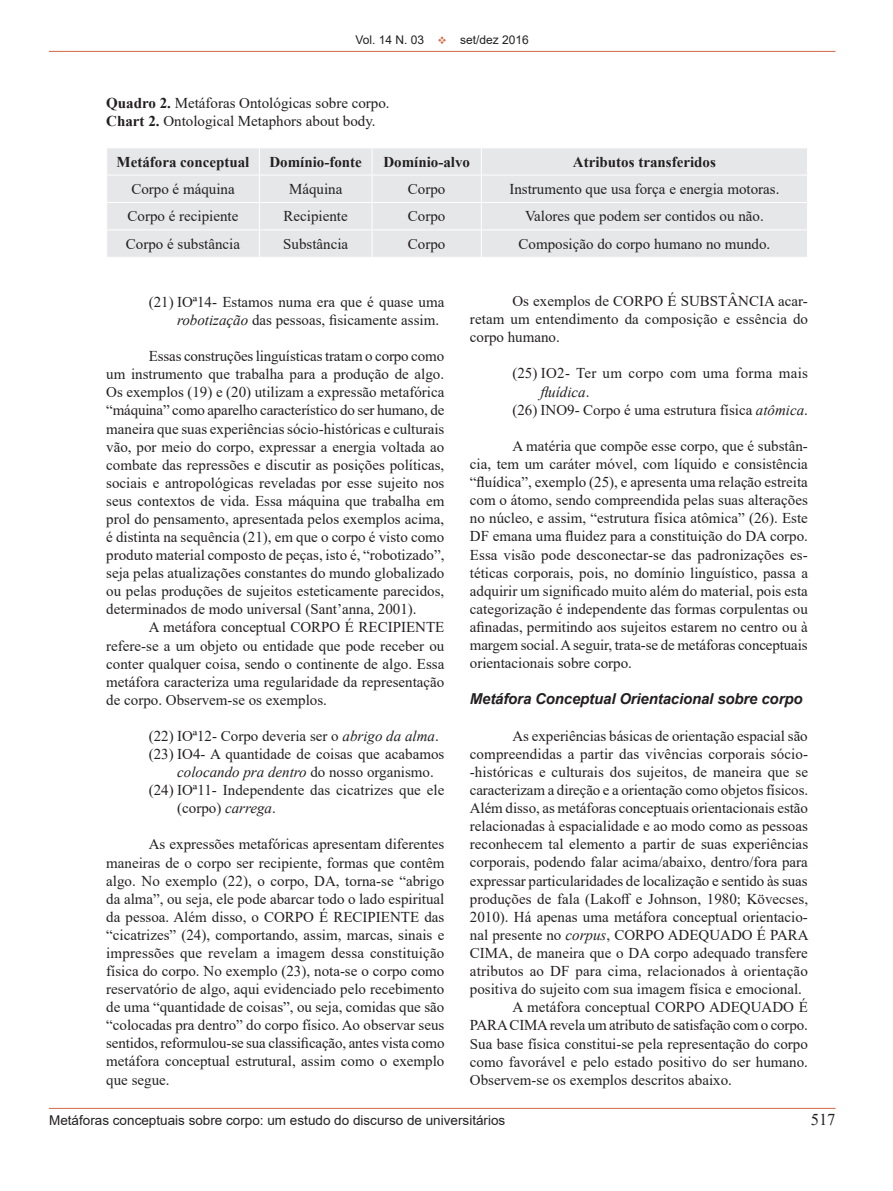
<style>
.page{position:relative;width:893px;height:1191px;background:#fff}
.page>*{position:absolute;margin:0;border:0;box-sizing:border-box;transform-origin:0 0}
.t1{font:16.5px "Times New Roman";color:#231f20}
.t2{font:15px/18.1px "Times New Roman";color:#231f20;text-align:justify}
.t3{font:700 15px "Times New Roman";color:#231f20}
.t4{font:italic 15px "Times New Roman";color:#231f20}
.t5{font:italic 700 15px "Arial";letter-spacing:-.01em;color:#231f20}
.t6{font:15px "Times New Roman";letter-spacing:.02em;color:#231f20}
.t7{font:13.5px "Arial";color:#231f20}
.t8{font:12px "Arial";color:#231f20}
.s1{color:#d26a46}
.s2{font-weight:700}
.s3{font-style:italic}
.s4{font-style:normal}
</style>
<div class="page">
<hr style="left:49px;top:51px;width:787px;height:1px;background:#d26a46">
<hr style="left:49px;top:1108px;width:787px;height:1px;background:#d26a46">
<div style="left:107px;top:148px;width:700px;height:109px;background:#e6e7e9"></div>
<hr style="left:106px;top:175px;width:153px;height:1px;background:#fff">
<hr style="left:259px;top:175px;width:113px;height:1px;background:#fff">
<hr style="left:372px;top:175px;width:109px;height:1px;background:#fff">
<hr style="left:481px;top:175px;width:327px;height:1px;background:#fff">
<hr style="left:106px;top:202px;width:153px;height:1px;background:#fff">
<hr style="left:259px;top:202px;width:113px;height:1px;background:#fff">
<hr style="left:372px;top:202px;width:109px;height:1px;background:#fff">
<hr style="left:481px;top:202px;width:327px;height:1px;background:#fff">
<hr style="left:106px;top:229px;width:153px;height:1px;background:#fff">
<hr style="left:259px;top:229px;width:113px;height:1px;background:#fff">
<svg style="left:259px;top:148px;width:1px;height:109px"></svg>
<hr style="left:372px;top:229px;width:109px;height:1px;background:#fff">
<svg style="left:372px;top:148px;width:1px;height:109px"></svg>
<hr style="left:481px;top:229px;width:327px;height:1px;background:#fff">
<svg style="left:481px;top:148px;width:1px;height:109px"></svg>
<p class="t8" style="left:355px;top:31px;width:175px">Vol. 14 N. 03 <span class="s1">❖</span> set/dez 2016</p>
<p class="t2" style="left:106px;top:94px;width:285px"><span class="s2">Quadro 2.</span> Metáforas Ontológicas sobre corpo.<br><span class="s2">Chart 2.</span> Ontological Metaphors about body.</p>
<p class="t3" style="left:117px;top:151px;width:134px">Metáfora conceptual</p>
<p class="t3" style="left:269px;top:151px;width:94px">Domínio-fonte</p>
<p class="t3" style="left:383px;top:151px;width:88px">Domínio-alvo</p>
<p class="t3" style="left:573px;top:151px;width:144px">Atributos transferidos</p>
<p class="t2" style="left:131px;top:179px;width:105px">Corpo é máquina</p>
<p class="t2" style="left:289px;top:179px;width:55px">Máquina</p>
<p class="t2" style="left:408px;top:179px;width:39px">Corpo</p>
<p class="t2" style="left:509px;top:179px;width:272px">Instrumento que usa força e energia motoras.</p>
<p class="t2" style="left:128px;top:207px;width:112px">Corpo é recipiente</p>
<p class="t2" style="left:284px;top:207px;width:66px">Recipiente</p>
<p class="t2" style="left:408px;top:207px;width:39px">Corpo</p>
<p class="t2" style="left:525px;top:207px;width:240px">Valores que podem ser contidos ou não.</p>
<p class="t2" style="left:126px;top:234px;width:116px">Corpo é substância</p>
<p class="t2" style="left:283px;top:234px;width:66px">Substância</p>
<p class="t2" style="left:408px;top:234px;width:39px">Corpo</p>
<p class="t2" style="left:519px;top:234px;width:253px">Composição do corpo humano no mundo.</p>
<p class="t2" style="left:177px;top:292px;width:269px;text-indent:-28px">(21) IOª14- Estamos numa era que é quase uma <span class="s3">robotização</span> das pessoas, fisicamente assim.</p>
<p class="t2" style="left:106px;top:347px;width:340px;text-indent:43px">Essas construções linguísticas tratam o corpo como um instrumento que trabalha para a produção de algo.<br>Os exemplos (19) e (20) utilizam a expressão metafórica “máquina” como aparelho característico do ser humano, de maneira que suas experiências sócio-históricas e culturais vão, por meio do corpo, expressar a energia voltada ao combate das repressões e discutir as posições políticas, sociais e antropológicas reveladas por esse sujeito nos seus contextos de vida. Essa máquina que trabalha em prol do pensamento, apresentada pelos exemplos acima, é distinta na sequência (21), em que o corpo é visto como produto material composto de peças, isto é, “robotizado”, seja pelas atualizações constantes do mundo globalizado ou pelas produções de sujeitos esteticamente parecidos, determinados de modo universal (Sant’anna, 2001).</p>
<p class="t2" style="left:106px;top:618px;width:340px;text-indent:43px">A metáfora conceptual CORPO É RECIPIENTE refere-se a um objeto ou entidade que pode receber ou conter qualquer coisa, sendo o continente de algo. Essa metáfora caracteriza uma regularidade da representação de corpo. Observem-se os exemplos.</p>
<p class="t2" style="left:149px;top:726px;width:291px">(22) IOª12- Corpo deveria ser o <span class="s3">abrigo da alma</span>.</p>
<p class="t2" style="left:149px;top:744px;width:297px">(23) IO4- A quantidade de coisas que acabamos</p>
<p class="t4" style="left:177px;top:762px;width:258px">colocando pra dentro <span class="s4">do nosso organismo.</span></p>
<p class="t2" style="left:149px;top:780px;width:297px">(24) IOª11- Independente das cicatrizes que ele</p>
<p class="t2" style="left:177px;top:798px;width:100px">(corpo) <span class="s3">carrega</span>.</p>
<p class="t2" style="left:106px;top:835px;width:340px;text-indent:43px">As expressões metafóricas apresentam diferentes maneiras de o corpo ser recipiente, formas que contêm algo. No exemplo (22), o corpo, DA, torna-se “abrigo da alma”, ou seja, ele pode abarcar todo o lado espiritual da pessoa. Além disso, o CORPO É RECIPIENTE das “cicatrizes” (24), comportando, assim, marcas, sinais e impressões que revelam a imagem dessa constituição física do corpo. No exemplo (23), nota-se o corpo como reservatório de algo, aqui evidenciado pelo recebimento de uma “quantidade de coisas”, ou seja, comidas que são “colocadas pra dentro” do corpo físico. Ao observar seus sentidos, reformulou-se sua classificação, antes vista como metáfora conceptual estrutural, assim como o exemplo que segue.</p>
<p class="t2" style="left:470px;top:291px;width:340px;text-indent:43px">Os exemplos de CORPO É SUBSTÂNCIA acar&shy;retam um entendimento da composição e essência do corpo humano.</p>
<p class="t6" style="left:512px;top:363px;width:297px">(25) IO2- Ter um corpo com uma forma mais</p>
<p class="t4" style="left:541px;top:381px;width:50px">fluídica<span class="s4">.</span></p>
<p class="t2" style="left:512px;top:400px;width:297px">(26) INO9- Corpo é uma estrutura física <span class="s3">atômica</span>.</p>
<p class="t2" style="left:470px;top:436px;width:340px;text-indent:43px">A matéria que compõe esse corpo, que é substân&shy;cia, tem um caráter móvel, com líquido e consistência “fluídica”, exemplo (25), e apresenta uma relação estreita com o átomo, sendo compreendida pelas suas alterações no núcleo, e assim, “estrutura física atômica” (26). Este DF emana uma fluidez para a constituição do DA corpo.<br>Essa visão pode desconectar-se das padronizações es&shy;téticas corporais, pois, no domínio linguístico, passa a adquirir um significado muito além do material, pois esta categorização é independente das formas corpulentas ou afinadas, permitindo aos sujeitos estarem no centro ou à margem social. A seguir, trata-se de metáforas conceptuais orientacionais sobre corpo.</p>
<p class="t5" style="left:470px;top:689px;width:334px">Metáfora Conceptual Orientacional sobre corpo</p>
<p class="t2" style="left:512px;top:726px;width:297px">As experiências básicas de orientação espacial são</p>
<p class="t2" style="left:470px;top:744px;width:340px">compreendidas a partir das vivências corporais sócio-</p>
<p class="t2" style="left:470px;top:762px;width:340px">-históricas e culturais dos sujeitos, de maneira que se</p>
<p class="t2" style="left:470px;top:780px;width:340px">caracterizam a direção e a orientação como objetos físicos.</p>
<p class="t2" style="left:470px;top:798px;width:340px">Além disso, as metáforas conceptuais orientacionais estão</p>
<p class="t2" style="left:470px;top:816px;width:340px">relacionadas à espacialidade e ao modo como as pessoas</p>
<p class="t2" style="left:470px;top:834px;width:340px">reconhecem tal elemento a partir de suas experiências</p>
<p class="t2" style="left:470px;top:852px;width:340px">corporais, podendo falar acima/abaixo, dentro/fora para</p>
<p class="t2" style="left:470px;top:871px;width:339px">expressar particularidades de localização e sentido às suas</p>
<p class="t2" style="left:470px;top:889px;width:340px">produções de fala (Lakoff e Johnson, 1980; Kövecses,</p>
<p class="t2" style="left:470px;top:907px;width:340px">2010). Há apenas uma metáfora conceptual orientacio-</p>
<p class="t2" style="left:470px;top:925px;width:340px">nal presente no <span class="s3">corpus</span>, CORPO ADEQUADO É PARA</p>
<p class="t2" style="left:470px;top:943px;width:340px">CIMA, de maneira que o DA corpo adequado transfere</p>
<p class="t2" style="left:470px;top:961px;width:340px">atributos ao DF para cima, relacionados à orientação</p>
<p class="t2" style="left:470px;top:979px;width:334px">positiva do sujeito com sua imagem física e emocional.</p>
<p class="t2" style="left:512px;top:997px;width:297px">A metáfora conceptual CORPO ADEQUADO É</p>
<p class="t2" style="left:470px;top:1015px;width:339px">PARA CIMA revela um atributo de satisfação com o corpo.</p>
<p class="t2" style="left:470px;top:1034px;width:340px">Sua base física constitui-se pela representação do corpo</p>
<p class="t2" style="left:470px;top:1052px;width:340px">como favorável e pelo estado positivo do ser humano.</p>
<p class="t2" style="left:470px;top:1070px;width:264px">Observem-se os exemplos descritos abaixo.</p>
<p class="t7" style="left:49px;top:1111px;width:458px">Metáforas conceptuais sobre corpo: um estudo do discurso de universitários</p>
<p class="t1" style="left:811px;top:1108px;width:26px">517</p>
</div>
